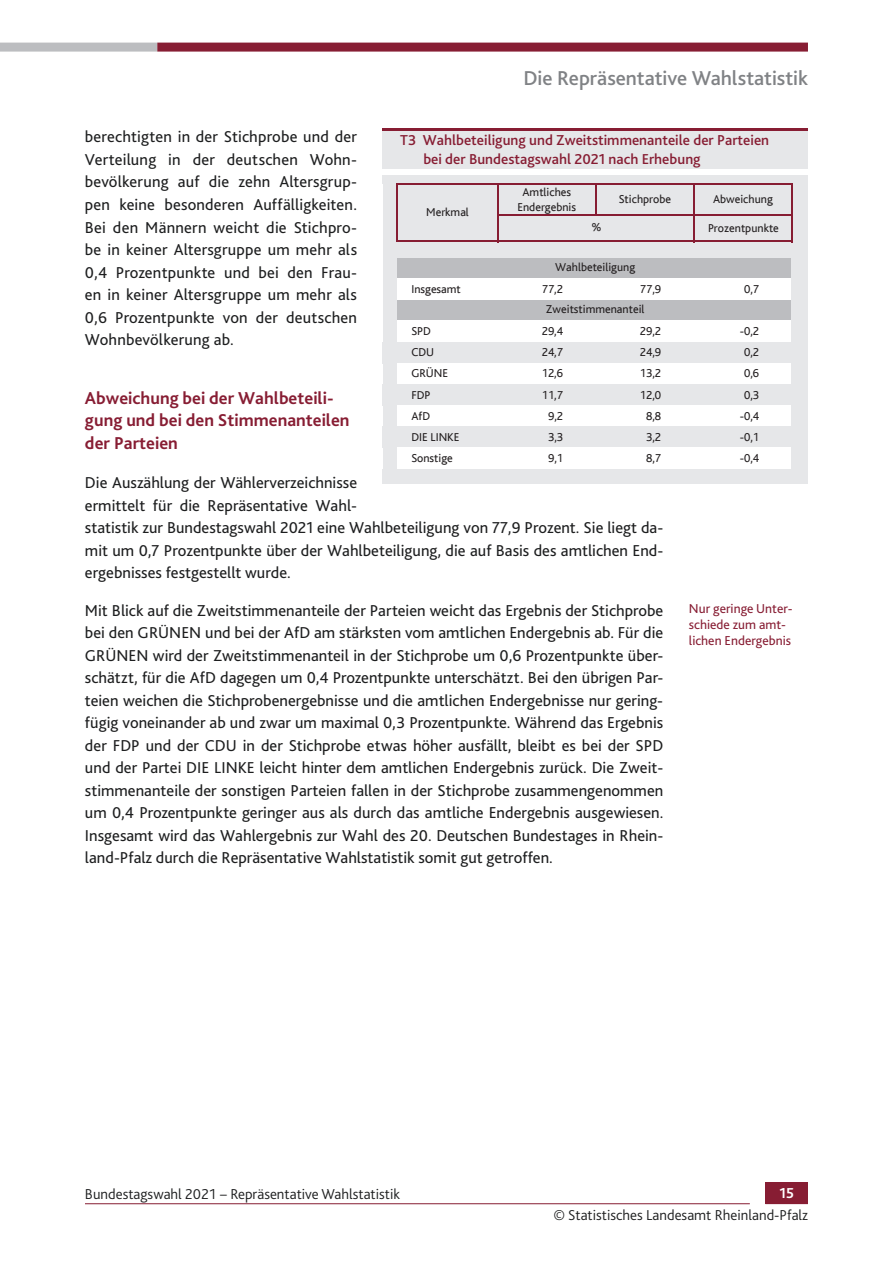
<style>
.page{position:relative;width:893px;height:1263px;background:#fff}
.page>*{position:absolute;margin:0;border:0;box-sizing:border-box;transform-origin:0 0}
.t1{font:21px "Bliss 2 Medium 2";color:#808285}
.t2{font:18px/22.5px "Bliss 2 Bold 3";color:#871d33}
.t3{font:16.5px/22.5px "Bliss 23";color:#1d1e1f;text-align:justify}
.t4{font:15px/19.4px "Bliss 2 Medium 2";color:#871d33}
.t5{font:300 15px "Bliss 2";color:#1d1e1f}
.t6{font:15px "Bliss 2 Bold 3";color:#fff}
.t7{font:13.5px/16.2px "Bliss 23";color:#871d33}
.t8{font:12px/14.5px "Bliss";color:#231f20;text-align:center}
</style>
<div class="page">
<div style="left:765px;top:1183px;width:43px;height:21px;background:#871d33"></div>
<hr style="left:85px;top:1203px;width:665px;height:1px;background:#871d33">
<div style="left:0;top:43px;width:157px;height:9px;background:#bcbdc0"></div>
<div style="left:157px;top:43px;width:651px;height:9px;background:#871d33"></div>
<div style="left:383px;top:131px;width:425px;height:39px;background:#e6e7e9"></div>
<div style="left:383px;top:169px;width:425px;height:7px;background:#fff"></div>
<div style="left:383px;top:176px;width:425px;height:8px;background:#e6e7e9"></div>
<div style="left:383px;top:184px;width:14px;height:74px;background:#e6e7e9"></div>
<div style="left:397px;top:184px;width:101px;height:74px;background:#e6e7e9"></div>
<div style="left:498px;top:184px;width:310px;height:74px;background:#e6e7e9"></div>
<div style="left:383px;top:258px;width:14px;height:21px;background:#e6e7e9"></div>
<div style="left:397px;top:258px;width:395px;height:21px;background:#bcbdc0"></div>
<div style="left:792px;top:258px;width:16px;height:21px;background:#e6e7e9"></div>
<div style="left:383px;top:279px;width:14px;height:21px;background:#e6e7e9"></div>
<div style="left:792px;top:279px;width:16px;height:21px;background:#e6e7e9"></div>
<div style="left:383px;top:300px;width:14px;height:21px;background:#e6e7e9"></div>
<div style="left:397px;top:300px;width:395px;height:21px;background:#bcbdc0"></div>
<div style="left:792px;top:300px;width:16px;height:21px;background:#e6e7e9"></div>
<div style="left:383px;top:321px;width:14px;height:21px;background:#e6e7e9"></div>
<div style="left:792px;top:321px;width:16px;height:21px;background:#e6e7e9"></div>
<div style="left:383px;top:342px;width:425px;height:21px;background:#e6e7e9"></div>
<div style="left:383px;top:363px;width:14px;height:21px;background:#e6e7e9"></div>
<div style="left:792px;top:363px;width:16px;height:21px;background:#e6e7e9"></div>
<div style="left:383px;top:384px;width:425px;height:22px;background:#e6e7e9"></div>
<div style="left:383px;top:405px;width:14px;height:22px;background:#e6e7e9"></div>
<div style="left:397px;top:405px;width:395px;height:22px;background:#fff"></div>
<div style="left:792px;top:405px;width:16px;height:22px;background:#e6e7e9"></div>
<div style="left:383px;top:427px;width:425px;height:21px;background:#e6e7e9"></div>
<div style="left:383px;top:448px;width:14px;height:21px;background:#e6e7e9"></div>
<div style="left:792px;top:448px;width:16px;height:21px;background:#e6e7e9"></div>
<div style="left:383px;top:469px;width:425px;height:14px;background:#e6e7e9"></div>
<hr style="left:397px;top:184px;width:1px;height:58px;background:#871d33">
<hr style="left:497px;top:185px;width:1px;height:57px;background:#871d33">
<hr style="left:595px;top:185px;width:1px;height:31px;background:#871d33">
<hr style="left:693px;top:185px;width:1px;height:57px;background:#871d33">
<hr style="left:791px;top:185px;width:1px;height:57px;background:#871d33">
<hr style="left:383px;top:128px;width:425px;height:3px;background:#871d33">
<hr style="left:398px;top:184px;width:394px;height:1px;background:#871d33">
<hr style="left:498px;top:214px;width:294px;height:2px;background:#871d33">
<hr style="left:398px;top:241px;width:394px;height:1px;background:#871d33">
<p class="t1" style="left:523px;top:70px;width:286px">Die Repräsentative Wahlstatistik</p>
<p class="t3" style="left:85px;top:127px;width:274px">berechtigten in der Stichprobe und der Verteilung in der deutschen Wohn&shy;bevölkerung auf die zehn Altersgrup&shy;pen keine besonderen Auffälligkeiten.<br>Bei den Männern weicht die Stichpro&shy;be in keiner Altersgruppe um mehr als 0,4 Prozentpunkte und bei den Frau&shy;en in keiner Altersgruppe um mehr als 0,6 Prozentpunkte von der deutschen Wohnbevölkerung ab.</p>
<p class="t4" style="left:423px;top:131px;width:347px;text-indent:-23px">T3 Wahlbeteiligung und Zweitstimmenanteile der Parteien bei der Bundestagswahl 2021 nach Erhebung</p>
<p class="t8" style="left:517px;top:185px;width:60px">Amtliches<br>Endergebnis</p>
<p class="t8" style="left:619px;top:192px;width:54px">Stichprobe</p>
<p class="t8" style="left:713px;top:192px;width:61px">Abweichung</p>
<p class="t8" style="left:708px;top:221px;width:72px">Prozentpunkte</p>
<p class="t8" style="left:426px;top:205px;width:44px">Merkmal</p>
<p class="t8" style="left:591px;top:220px;width:12px">%</p>
<p class="t8" style="left:555px;top:260px;width:82px">Wahlbeteiligung</p>
<p class="t8" style="left:411px;top:282px;width:51px">Insgesamt</p>
<p class="t8" style="left:542px;top:282px;width:23px">77,2</p>
<p class="t8" style="left:640px;top:282px;width:23px">77,9</p>
<p class="t8" style="left:744px;top:282px;width:17px">0,7</p>
<p class="t8" style="left:411px;top:324px;width:21px">SPD</p>
<p class="t8" style="left:542px;top:324px;width:23px">29,4</p>
<p class="t8" style="left:640px;top:324px;width:23px">29,2</p>
<p class="t8" style="left:740px;top:324px;width:21px">-0,2</p>
<p class="t8" style="left:411px;top:345px;width:24px">CDU</p>
<p class="t8" style="left:542px;top:345px;width:23px">24,7</p>
<p class="t8" style="left:640px;top:345px;width:23px">24,9</p>
<p class="t8" style="left:744px;top:345px;width:17px">0,2</p>
<p class="t8" style="left:411px;top:366px;width:38px">GRÜNE</p>
<p class="t8" style="left:542px;top:366px;width:23px">12,6</p>
<p class="t8" style="left:640px;top:366px;width:23px">13,2</p>
<p class="t8" style="left:744px;top:366px;width:17px">0,6</p>
<p class="t8" style="left:411px;top:388px;width:21px">FDP</p>
<p class="t8" style="left:542px;top:388px;width:23px">11,7</p>
<p class="t8" style="left:640px;top:388px;width:23px">12,0</p>
<p class="t8" style="left:744px;top:388px;width:17px">0,3</p>
<p class="t8" style="left:411px;top:409px;width:20px">AfD</p>
<p class="t8" style="left:548px;top:409px;width:17px">9,2</p>
<p class="t8" style="left:646px;top:409px;width:17px">8,8</p>
<p class="t8" style="left:740px;top:409px;width:21px">-0,4</p>
<p class="t8" style="left:411px;top:430px;width:50px">DIE LINKE</p>
<p class="t8" style="left:548px;top:430px;width:17px">3,3</p>
<p class="t8" style="left:646px;top:430px;width:17px">3,2</p>
<p class="t8" style="left:740px;top:430px;width:21px">-0,1</p>
<p class="t8" style="left:411px;top:451px;width:43px">Sonstige</p>
<p class="t8" style="left:548px;top:451px;width:17px">9,1</p>
<p class="t8" style="left:646px;top:451px;width:17px">8,7</p>
<p class="t8" style="left:740px;top:451px;width:21px">-0,4</p>
<p class="t8" style="left:546px;top:302px;width:100px">Zweitstimmenanteil</p>
<p class="t2" style="left:85px;top:388px;width:266px">Abweichung bei der Wahlbeteili&shy;gung und bei den Stimmenanteilen der Parteien</p>
<p class="t3" style="left:85px;top:473px;width:580px;text-align:left">Die Auszählung der Wählerverzeichnisse<br>ermittelt für die Repräsentative Wahl-<br>statistik zur Bundestagswahl 2021 eine Wahlbeteiligung von 77,9 Prozent. Sie liegt da&shy;mit um 0,7 Prozentpunkte über der Wahlbeteiligung, die auf Basis des amtlichen End&shy;ergebnisses festgestellt wurde.</p>
<p class="t3" style="left:85px;top:600px;width:580px">Mit Blick auf die Zweitstimmenanteile der Parteien weicht das Ergebnis der Stichprobe bei den GRÜNEN und bei der AfD am stärksten vom amtlichen Endergebnis ab. Für die GRÜNEN wird der Zweitstimmenanteil in der Stichprobe um 0,6 Prozentpunkte über&shy;schätzt, für die AfD dagegen um 0,4 Prozentpunkte unterschätzt. Bei den übrigen Par&shy;teien weichen die Stichprobenergebnisse und die amtlichen Endergebnisse nur gering&shy;fügig voneinander ab und zwar um maximal 0,3 Prozentpunkte. Während das Ergebnis der FDP und der CDU in der Stichprobe etwas höher ausfällt, bleibt es bei der SPD und der Partei DIE LINKE leicht hinter dem amtlichen Endergebnis zurück. Die Zweit&shy;stimmenanteile der sonstigen Parteien fallen in der Stichprobe zusammengenommen um 0,4 Prozentpunkte geringer aus als durch das amtliche Endergebnis ausgewiesen.<br>Insgesamt wird das Wahlergebnis zur Wahl des 20. Deutschen Bundestages in Rhein&shy;land-Pfalz durch die Repräsentative Wahlstatistik somit gut getroffen.</p>
<p class="t7" style="left:689px;top:601px;width:105px">Nur geringe Unter&shy;schiede zum amt&shy;lichen Endergebnis</p>
<p class="t5" style="left:85px;top:1188px;width:317px">Bundestagswahl 2021 – Repräsentative Wahlstatistik</p>
<p class="t6" style="left:779px;top:1188px;width:16px">15</p>
<p class="t5" style="left:553px;top:1210px;width:256px">© Statistisches Landesamt Rheinland-Pfalz</p>
</div>
